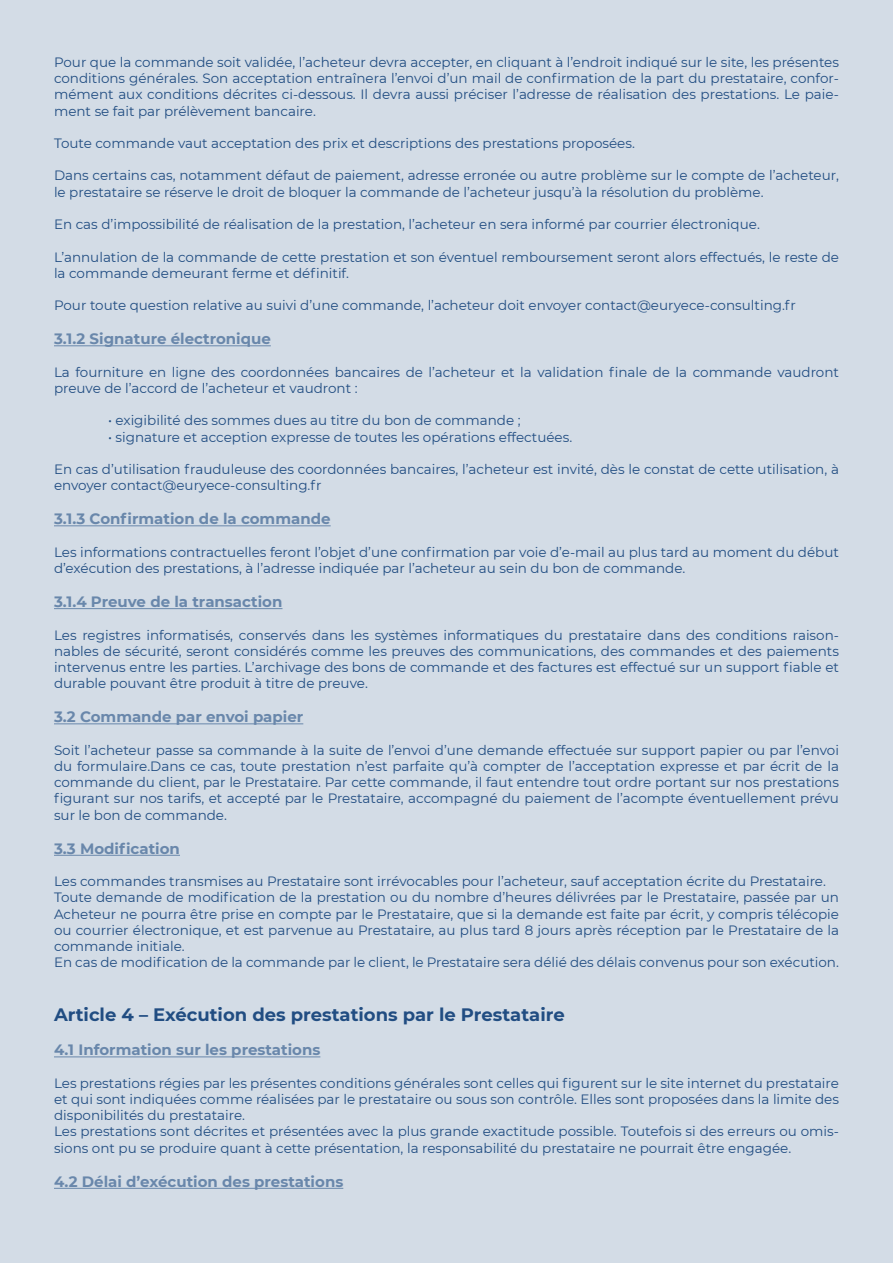
<style>
.page{position:relative;width:893px;height:1263px;background:#d3dce6}
.page>*{position:absolute;margin:0;border:0;box-sizing:border-box;transform-origin:0 0}
.t1{font:700 18px "Montserrat";color:#214d82}
.t2{font:700 15px "Montserrat";color:#6987ab}
.t3{font:13.5px/16.2px "Montserrat";color:#214d82}
</style>
<div class="page">
<hr style="left:54px;top:345px;width:217px;height:1px;background:#6987ab">
<hr style="left:54px;top:525px;width:277px;height:1px;background:#6987ab">
<hr style="left:54px;top:608px;width:228px;height:1px;background:#6987ab">
<hr style="left:54px;top:723px;width:249px;height:1px;background:#6987ab">
<hr style="left:54px;top:855px;width:126px;height:1px;background:#6987ab">
<hr style="left:54px;top:1056px;width:266px;height:1px;background:#6987ab">
<hr style="left:54px;top:1188px;width:289px;height:1px;background:#6987ab">
<p class="t3" style="left:54px;top:54px;width:786px;text-align:justify">Pour que la commande soit validée, l’acheteur devra accepter, en cliquant à l’endroit indiqué sur le site, les présentes conditions générales. Son acceptation entraînera l’envoi d’un mail de confirmation de la part du prestataire, confor&shy;mément aux conditions décrites ci-dessous. Il devra aussi préciser l’adresse de réalisation des prestations. Le paie&shy;ment se fait par prélèvement bancaire.</p>
<p class="t3" style="left:54px;top:135px;width:582px">Toute commande vaut acceptation des prix et descriptions des prestations proposées.</p>
<p class="t3" style="left:54px;top:167px;width:786px">Dans certains cas, notamment défaut de paiement, adresse erronée ou autre problème sur le compte de l’acheteur, le prestataire se réserve le droit de bloquer la commande de l’acheteur jusqu’à la résolution du problème.</p>
<p class="t3" style="left:54px;top:216px;width:707px">En cas d’impossibilité de réalisation de la prestation, l’acheteur en sera informé par courrier électronique.</p>
<p class="t3" style="left:54px;top:248px;width:786px">L’annulation de la commande de cette prestation et son éventuel remboursement seront alors effectués, le reste de la commande demeurant ferme et définitif.</p>
<p class="t3" style="left:54px;top:297px;width:743px">Pour toute question relative au suivi d’une commande, l’acheteur doit envoyer contact@euryece-consulting.fr</p>
<p class="t2" style="left:54px;top:332px;width:218px">3.1.2 Signature électronique</p>
<p class="t3" style="left:54px;top:363px;width:786px">La fourniture en ligne des coordonnées bancaires de l’acheteur et la validation finale de la commande vaudront preuve de l’accord de l’acheteur et vaudront :</p>
<p class="t3" style="left:108px;top:412px;width:414px">• exigibilité des sommes dues au titre du bon de commande ;</p>
<p class="t3" style="left:108px;top:428px;width:466px">• signature et acception expresse de toutes les opérations effectuées.</p>
<p class="t3" style="left:54px;top:460px;width:786px">En cas d’utilisation frauduleuse des coordonnées bancaires, l’acheteur est invité, dès le constat de cette utilisation, à envoyer contact@euryece-consulting.fr</p>
<p class="t2" style="left:54px;top:508px;width:278px">3.1.3 Confirmation de la commande</p>
<p class="t3" style="left:54px;top:543px;width:786px">Les informations contractuelles feront l’objet d’une confirmation par voie d’e-mail au plus tard au moment du début d’exécution des prestations, à l’adresse indiquée par l’acheteur au sein du bon de commande.</p>
<p class="t2" style="left:54px;top:595px;width:230px">3.1.4 Preuve de la transaction</p>
<p class="t3" style="left:54px;top:626px;width:786px;text-align:justify">Les registres informatisés, conservés dans les systèmes informatiques du prestataire dans des conditions raison&shy;nables de sécurité, seront considérés comme les preuves des communications, des commandes et des paiements intervenus entre les parties. L’archivage des bons de commande et des factures est effectué sur un support fiable et durable pouvant être produit à titre de preuve.</p>
<p class="t2" style="left:54px;top:710px;width:251px">3.2 Commande par envoi papier</p>
<p class="t3" style="left:54px;top:741px;width:786px;text-align:justify">Soit l’acheteur passe sa commande à la suite de l’envoi d’une demande effectuée sur support papier ou par l’envoi du formulaire.Dans ce cas, toute prestation n’est parfaite qu’à compter de l’acceptation expresse et par écrit de la commande du client, par le Prestataire. Par cette commande, il faut entendre tout ordre portant sur nos prestations figurant sur nos tarifs, et accepté par le Prestataire, accompagné du paiement de l’acompte éventuellement prévu sur le bon de commande.</p>
<p class="t2" style="left:54px;top:838px;width:127px">3.3 Modification</p>
<p class="t3" style="left:54px;top:873px;width:786px">Les commandes transmises au Prestataire sont irrévocables pour l’acheteur, sauf acceptation écrite du Prestataire.<br>Toute demande de modification de la prestation ou du nombre d’heures délivrées par le Prestataire, passée par un Acheteur ne pourra être prise en compte par le Prestataire, que si la demande est faite par écrit, y compris télécopie ou courrier électronique, et est parvenue au Prestataire, au plus tard 8 jours après réception par le Prestataire de la commande initiale.<br>En cas de modification de la commande par le client, le Prestataire sera délié des délais convenus pour son exécution.</p>
<h1 class="t1" style="left:54px;top:1007px;width:512px">Article 4 – Exécution des prestations par le Prestataire</h1>
<p class="t2" style="left:54px;top:1043px;width:268px">4.1 Information sur les prestations</p>
<p class="t3" style="left:54px;top:1074px;width:786px">Les prestations régies par les présentes conditions générales sont celles qui figurent sur le site internet du prestataire et qui sont indiquées comme réalisées par le prestataire ou sous son contrôle. Elles sont proposées dans la limite des disponibilités du prestataire.<br>Les prestations sont décrites et présentées avec la plus grande exactitude possible. Toutefois si des erreurs ou omis&shy;sions ont pu se produire quant à cette présentation, la responsabilité du prestataire ne pourrait être engagée.</p>
<p class="t2" style="left:54px;top:1175px;width:291px">4.2 Délai d’exécution des prestations</p>
</div>
